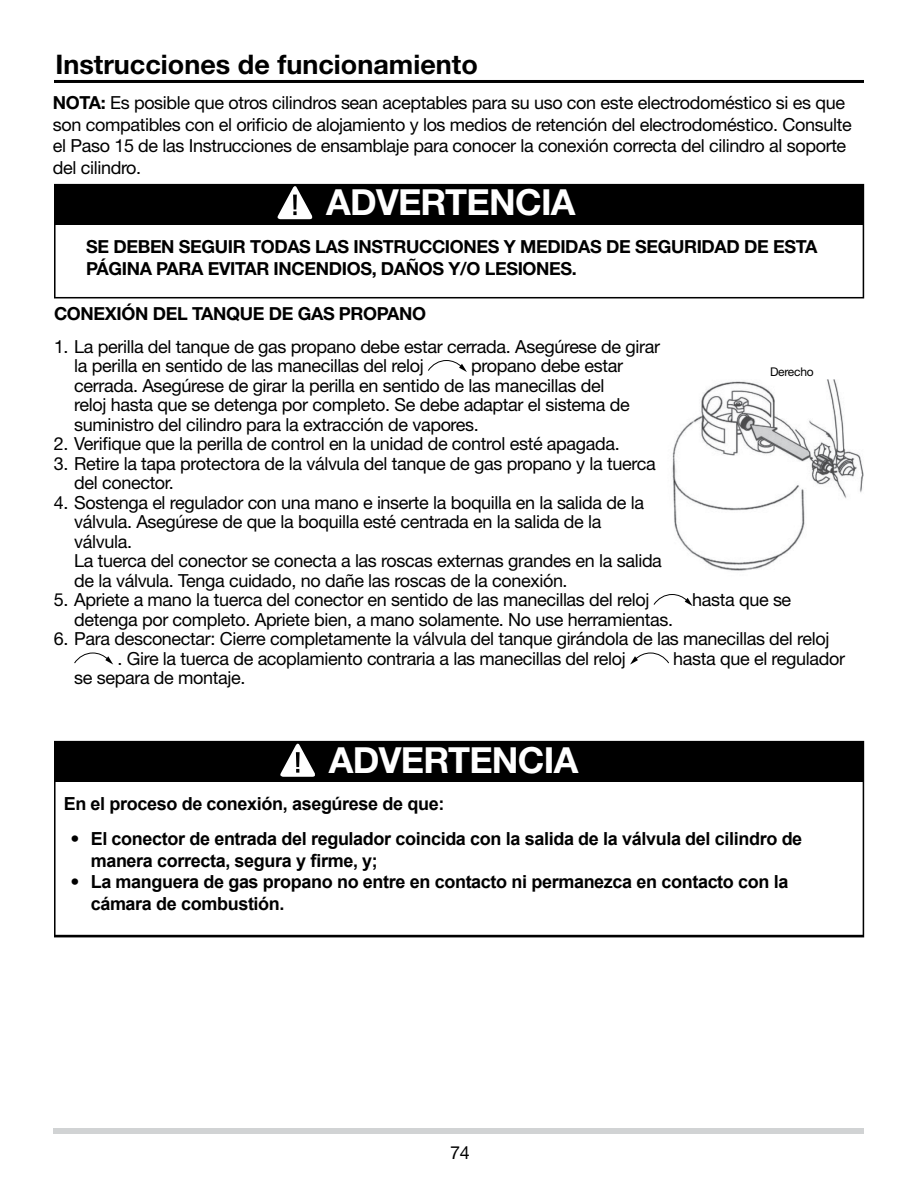
<style>
.page{position:relative;width:918px;height:1188px;background:#fff}
.page>*{position:absolute;margin:0;border:0;box-sizing:border-box;transform-origin:0 0}
.t1{font:700 36px "Helvetica Neue LT Std";letter-spacing:-.02em;color:#fff}
.t2{font:700 27px "Helvetica Neue LT Std";color:#000}
.t3{font:18px/19.5px "Helvetica Neue LT Std";letter-spacing:-.02em;color:#000}
.t4{font:700 18px/21.6px "Arial";letter-spacing:-.02em;color:#000}
.t5{font:700 18px/21.6px "Helvetica Neue LT Std";letter-spacing:-.02em;color:#000}
.t6{font:12px "Helvetica Neue LT Std";letter-spacing:-.02em;color:#000}
.s1{font-weight:700}
.s2{font-family:"Helvetica Neue LT Std";font-weight:400}
</style>
<div class="page">
<div style="left:54px;top:1128px;width:810px;height:6px;background:#d1d3d4"></div>
<img style="left:672px;top:380px;width:192px;height:191px">
<hr style="left:54px;top:80px;width:810px;height:3px;background:#000">
<svg style="left:54px;top:184px;width:810px;height:114px"></svg>
<div style="left:55px;top:185px;width:808px;height:40px;background:#000"></div>
<svg style="left:54px;top:741px;width:810px;height:196px"></svg>
<div style="left:55px;top:742px;width:808px;height:40px;background:#000"></div>
<svg style="left:280px;top:743px;width:35px;height:34px"></svg>
<svg style="left:276px;top:184px;width:38px;height:35px"></svg>
<svg style="left:428px;top:360px;width:39px;height:12px"></svg>
<svg style="left:653px;top:594px;width:40px;height:12px"></svg>
<svg style="left:74px;top:652px;width:39px;height:13px"></svg>
<svg style="left:630px;top:652px;width:39px;height:13px"></svg>
<div style="left:778px;top:400px;width:52px;height:18px;background:#fff"></div>
<h2 class="t2" style="left:55px;top:48px;width:424px">Instrucciones de funcionamiento</h2>
<p class="t3" style="left:53px;top:92px;width:800px;line-height:21.6px"><span class="s1">NOTA:</span> Es posible que otros cilindros sean aceptables para su uso con este electrodoméstico si es que son compatibles con el orificio de alojamiento y los medios de retención del electrodoméstico. Consulte el Paso 15 de las Instrucciones de ensamblaje para conocer la conexión correcta del cilindro al soporte del cilindro.</p>
<h1 class="t1" style="left:326px;top:180px;width:251px">ADVERTENCIA</h1>
<p class="t5" style="left:86px;top:235px;width:733px">SE DEBEN SEGUIR TODAS LAS INSTRUCCIONES Y MEDIDAS DE SEGURIDAD DE ESTA<br>PÁGINA PARA EVITAR INCENDIOS, DAÑOS Y/O LESIONES.</p>
<p class="t5" style="left:54px;top:302px;width:374px">CONEXIÓN DEL TANQUE DE GAS PROPANO</p>
<p class="t3" style="left:74px;top:336px;width:587px;text-indent:-20px">1. La perilla del tanque de gas propano debe estar cerrada. Asegúrese de girar la perilla en sentido de las manecillas del reloj</p>
<p class="t3" style="left:74px;top:356px;width:557px;text-indent:397px">propano debe estar cerrada. Asegúrese de girar la perilla en sentido de las manecillas del reloj hasta que se detenga por completo. Se debe adaptar el sistema de suministro del cilindro para la extracción de vapores.</p>
<p class="t3" style="left:54px;top:434px;width:567px">2. Verifique que la perilla de control en la unidad de control esté apagada.</p>
<p class="t3" style="left:74px;top:453px;width:583px;text-indent:-20px">3. Retire la tapa protectora de la válvula del tanque de gas propano y la tuerca del conector.</p>
<p class="t3" style="left:74px;top:492px;width:589px;text-indent:-20px">4. Sostenga el regulador con una mano e inserte la boquilla en la salida de la válvula. Asegúrese de que la boquilla esté centrada en la salida de la válvula.<br>La tuerca del conector se conecta a las roscas externas grandes en la salida de la válvula. Tenga cuidado, no dañe las roscas de la conexión.</p>
<p class="t3" style="left:54px;top:590px;width:597px">5. Apriete a mano la tuerca del conector en sentido de las manecillas del reloj</p>
<p class="t3" style="left:692px;top:590px;width:101px">hasta que se</p>
<p class="t3" style="left:74px;top:609px;width:600px">detenga por completo. Apriete bien, a mano solamente. No use herramientas.</p>
<p class="t3" style="left:118px;top:629px;width:713px;text-indent:-64px">6. Para desconectar: Cierre completamente la válvula del tanque girándola de las manecillas del reloj . Gire la tuerca de acoplamiento contraria a las manecillas del reloj</p>
<p class="t6" style="left:770px;top:364px;width:45px">Derecho</p>
<p class="t3" style="left:673px;top:648px;width:173px">hasta que el regulador</p>
<p class="t3" style="left:74px;top:668px;width:173px">se separa de montaje.</p>
<h1 class="t1" style="left:329px;top:738px;width:251px">ADVERTENCIA</h1>
<p class="t4" style="left:64px;top:794px;width:382px">En el proceso de conexión, asegúrese de que:</p>
<p class="t4" style="left:91px;top:829px;width:713px;text-indent:-20px"><span class="s2">•</span> El conector de entrada del regulador coincida con la salida de la válvula del cilindro de manera correcta, segura y firme, y;</p>
<p class="t4" style="left:91px;top:872px;width:699px;text-indent:-20px"><span class="s2">•</span> La manguera de gas propano no entre en contacto ni permanezca en contacto con la cámara de combustión.</p>
<p class="t3" style="left:450px;top:1143px;width:21px">74</p>
</div>
